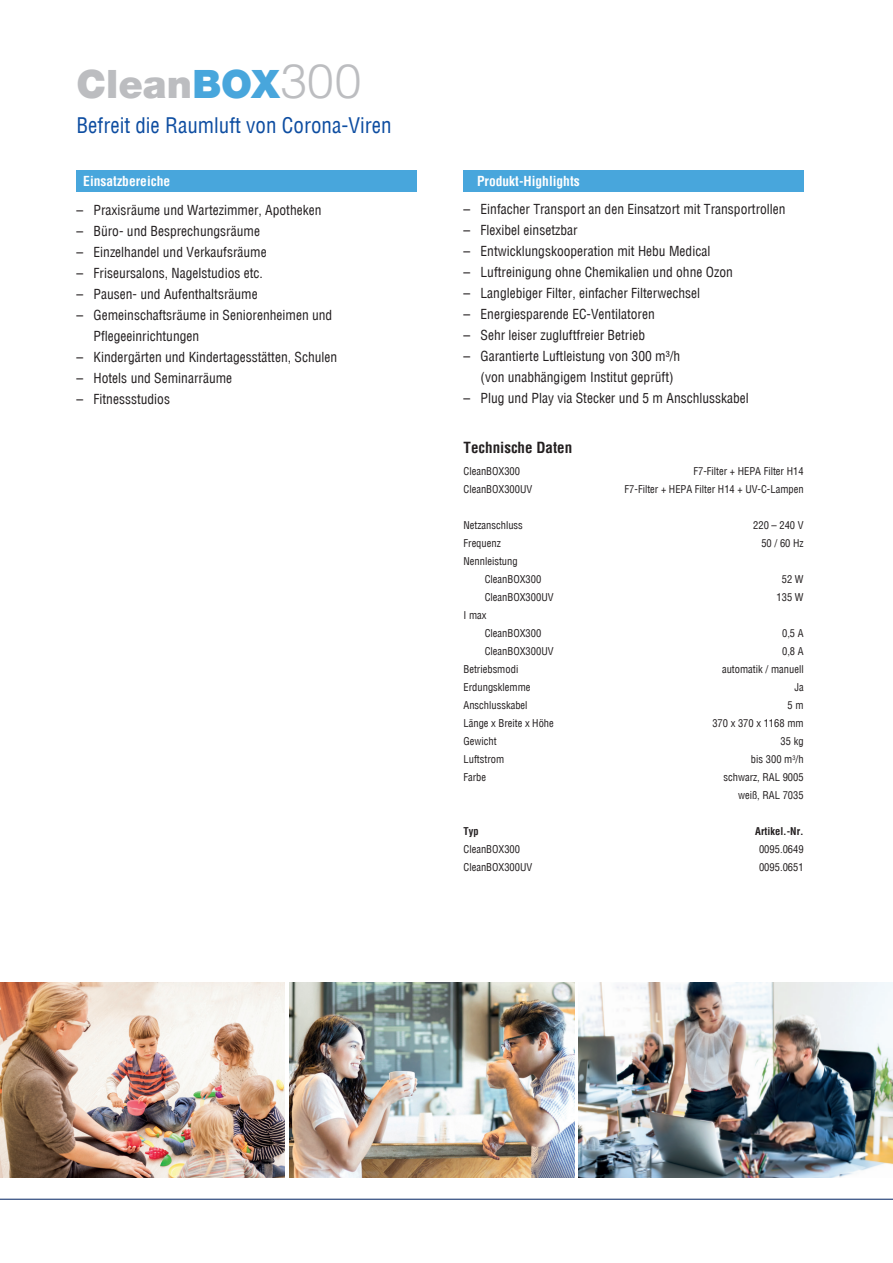
<style>
.page{position:relative;width:893px;height:1263px;background:#fff}
.page>*{position:absolute;margin:0;border:0;box-sizing:border-box;transform-origin:0 0}
.t1{font:900 39px "Helvetica Neue LT Com";color:#bcbdc0}
.t2{font:condensed 21px "Helvetica Com";color:#0d4da1}
.t3{font:700 condensed 15px "Helvetica Com";color:#231f20}
.t4{font:condensed 13.5px/21px "Helvetica Com";color:#231f20}
.t5{font:700 condensed 13.5px "Helvetica Com";color:#fff}
.t6{font:condensed 10.5px/18px "Helvetica Com";color:#231f20}
.t7{font:700 condensed 10.5px "Helvetica Com";color:#231f20}
.s1{color:#48a6dc}
.s2{font-family:"Helvetica LT Std";font-weight:300;font-size:48px}
</style>
<div class="page">
<hr style="left:0;top:1199px;width:893px;height:1px;background:#002361">
<img style="left:0;top:982px;width:285px;height:196px">
<img style="left:289px;top:982px;width:285px;height:196px">
<img style="left:578px;top:982px;width:315px;height:196px">
<div style="left:77px;top:170px;width:340px;height:22px;background:#48a6dc"></div>
<div style="left:463px;top:170px;width:341px;height:22px;background:#48a6dc"></div>
<h1 class="t1" style="left:77px;top:61px;width:287px">Clean<span class="s1">BOX</span><span class="s2">300</span></h1>
<h2 class="t2" style="left:77px;top:112px;width:316px">Befreit die Raumluft von Corona-Viren</h2>
<p class="t5" style="left:83px;top:172px;width:88px">Einsatzbereiche</p>
<p class="t4" style="left:77px;top:200px;width:246px">– Praxisräume und Wartezimmer, Apotheken</p>
<p class="t4" style="left:77px;top:221px;width:185px">– Büro- und Besprechungsräume</p>
<p class="t4" style="left:77px;top:242px;width:192px">– Einzelhandel und Verkaufsräume</p>
<p class="t4" style="left:77px;top:263px;width:188px">– Friseursalons, Nagelstudios etc.</p>
<p class="t4" style="left:77px;top:284px;width:183px">– Pausen- und Aufenthaltsräume</p>
<p class="t4" style="left:94px;top:305px;width:240px;text-indent:-17px">– Gemeinschaftsräume in Seniorenheimen und<br>Pflegeeinrichtungen</p>
<p class="t4" style="left:77px;top:347px;width:262px">– Kindergärten und Kindertagesstätten, Schulen</p>
<p class="t4" style="left:77px;top:368px;width:157px">– Hotels und Seminarräume</p>
<p class="t4" style="left:77px;top:389px;width:95px">– Fitnessstudios</p>
<p class="t5" style="left:477px;top:172px;width:104px">Produkt-Highlights</p>
<p class="t4" style="left:463px;top:198px;width:324px">– Einfacher Transport an den Einsatzort mit Transportrollen</p>
<p class="t4" style="left:463px;top:219px;width:116px">– Flexibel einsetzbar</p>
<p class="t4" style="left:463px;top:240px;width:248px">– Entwicklungskooperation mit Hebu Medical</p>
<p class="t4" style="left:463px;top:261px;width:271px">– Luftreinigung ohne Chemikalien und ohne Ozon</p>
<p class="t4" style="left:463px;top:282px;width:238px">– Langlebiger Filter, einfacher Filterwechsel</p>
<p class="t4" style="left:463px;top:303px;width:193px">– Energiesparende EC-Ventilatoren</p>
<p class="t4" style="left:463px;top:324px;width:183px">– Sehr leiser zugluftfreier Betrieb</p>
<p class="t4" style="left:480px;top:345px;width:201px;text-indent:-17px">– Garantierte Luftleistung von 300 m³/h (von unabhängigem Institut geprüft)</p>
<p class="t4" style="left:463px;top:387px;width:287px">– Plug und Play via Stecker und 5 m Anschlusskabel</p>
<p class="t3" style="left:463px;top:438px;width:110px">Technische Daten</p>
<p class="t6" style="left:463px;top:462px;width:58px">CleanBOX300</p>
<p class="t6" style="left:693px;top:462px;width:112px">F7-Filter + HEPA Filter H14</p>
<p class="t6" style="left:463px;top:480px;width:70px">CleanBOX300UV</p>
<p class="t6" style="left:625px;top:480px;width:181px">F7-Filter + HEPA Filter H14 + UV-C-Lampen</p>
<p class="t6" style="left:463px;top:516px;width:61px">Netzanschluss</p>
<p class="t6" style="left:753px;top:516px;width:52px">220 – 240 V</p>
<p class="t6" style="left:463px;top:534px;width:39px">Frequenz</p>
<p class="t6" style="left:761px;top:534px;width:44px">50 / 60 Hz</p>
<p class="t6" style="left:485px;top:552px;width:58px;text-indent:-21px">Nennleistung<br>CleanBOX300</p>
<p class="t6" style="left:782px;top:570px;width:23px">52 W</p>
<p class="t6" style="left:485px;top:588px;width:70px">CleanBOX300UV</p>
<p class="t6" style="left:777px;top:588px;width:29px">135 W</p>
<p class="t6" style="left:485px;top:606px;width:58px;text-indent:-21px">I max<br>CleanBOX300</p>
<p class="t6" style="left:782px;top:624px;width:23px">0,5 A</p>
<p class="t6" style="left:485px;top:642px;width:70px">CleanBOX300UV</p>
<p class="t6" style="left:782px;top:642px;width:23px">0,8 A</p>
<p class="t6" style="left:463px;top:660px;width:56px">Betriebsmodi</p>
<p class="t6" style="left:722px;top:660px;width:83px">automatik / manuell</p>
<p class="t6" style="left:463px;top:678px;width:69px">Erdungsklemme</p>
<p class="t6" style="left:794px;top:678px;width:11px">Ja</p>
<p class="t6" style="left:463px;top:696px;width:66px">Anschlusskabel</p>
<p class="t6" style="left:788px;top:696px;width:18px">5 m</p>
<p class="t6" style="left:463px;top:714px;width:92px">Länge x Breite x Höhe</p>
<p class="t6" style="left:712px;top:714px;width:93px">370 x 370 x 1168 mm</p>
<p class="t6" style="left:463px;top:732px;width:35px">Gewicht</p>
<p class="t6" style="left:781px;top:732px;width:25px">35 kg</p>
<p class="t6" style="left:463px;top:750px;width:42px">Luftstrom</p>
<p class="t6" style="left:751px;top:750px;width:54px">bis 300 m<sup>3</sup>/h</p>
<p class="t6" style="left:463px;top:768px;width:24px">Farbe</p>
<p class="t6" style="left:723px;top:768px;width:82px;text-align:right">schwarz, RAL 9005 weiß, RAL 7035</p>
<p class="t7" style="left:463px;top:824px;width:17px">Typ</p>
<p class="t7" style="left:755px;top:824px;width:50px">Artikel.-Nr.</p>
<p class="t6" style="left:463px;top:840px;width:58px">CleanBOX300</p>
<p class="t6" style="left:759px;top:840px;width:46px">0095.0649</p>
<p class="t6" style="left:463px;top:858px;width:70px">CleanBOX300UV</p>
<p class="t6" style="left:759px;top:858px;width:46px">0095.0651</p>
</div>
